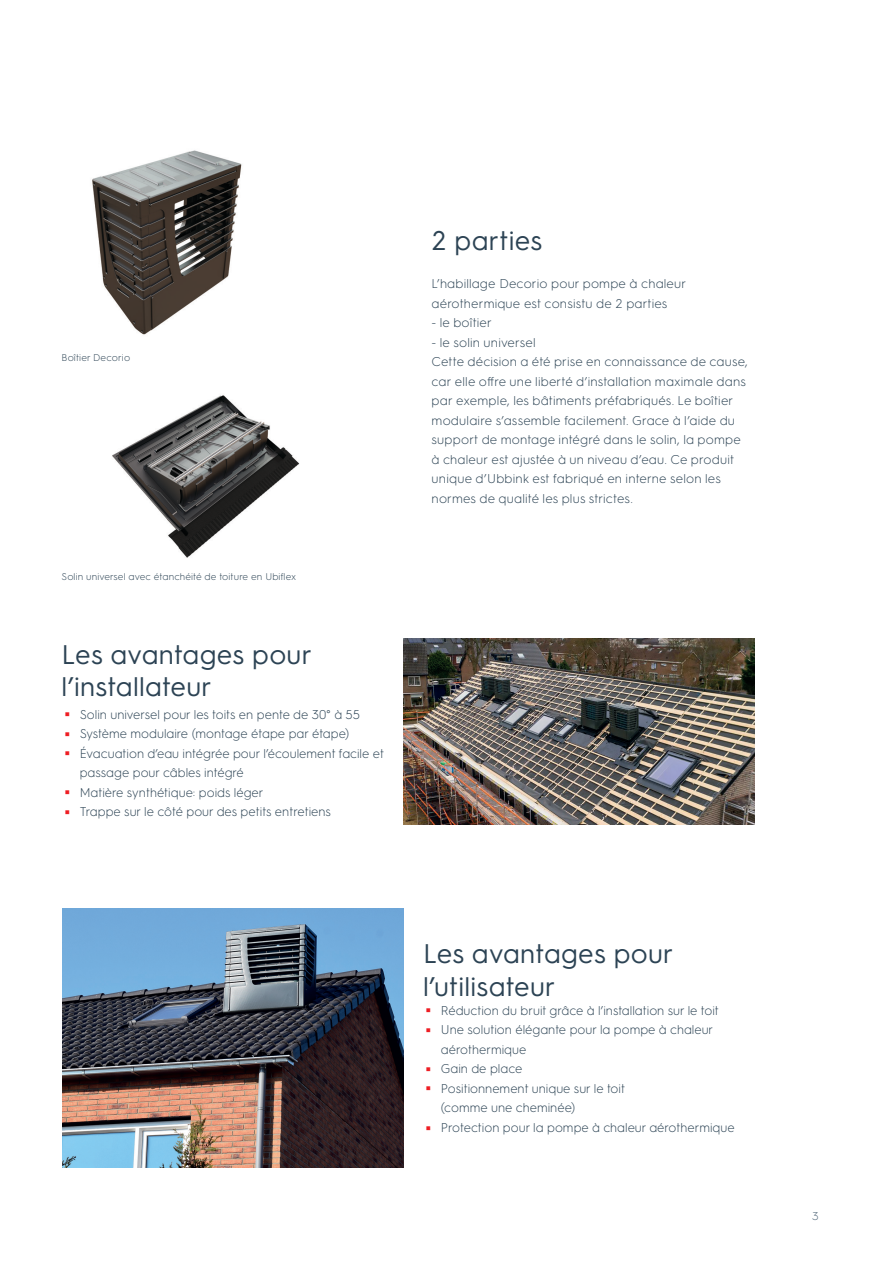
<style>
.page{position:relative;width:893px;height:1263px;background:#fff}
.page>*{position:absolute;margin:0;border:0;box-sizing:border-box;transform-origin:0 0}
.t1{font:27px/32.4px "HGS3";letter-spacing:.01em;color:#2c4354}
.t2{font:300 12.75px/19.5px "HGS3";color:#2c4354}
.t3{font:300 11.25px "HGS3";color:#4e6476}
.t4{font:300 9.75px "HGS3";letter-spacing:.01em;color:#2c4354}
.t5{font:600 5.1px "HGS3";color:#ee1d23;scale:6.37 1}
</style>
<div class="page">
<img style="left:112px;top:395px;width:188px;height:163px">
<img style="left:92px;top:150px;width:150px;height:185px">
<img style="left:404px;top:638px;width:351px;height:186px">
<img style="left:63px;top:908px;width:341px;height:259px">
<p class="t4" style="left:62px;top:351px;width:70px">Boîtier Decorio</p>
<p class="t4" style="left:62px;top:570px;width:236px">Solin universel avec étanchéité de toiture en Ubiflex</p>
<p class="t1" style="left:62px;top:636px;width:252px">Les avantages pour l’installateur</p>
<p class="t5" style="left:63px;top:711px;width:3px">|</p>
<p class="t2" style="left:80px;top:704px;width:282px">Solin universel pour les toits en pente de 30° à 55</p>
<p class="t5" style="left:63px;top:730px;width:3px">|</p>
<p class="t2" style="left:80px;top:723px;width:271px">Système modulaire (montage étape par étape)</p>
<p class="t5" style="left:63px;top:750px;width:3px">|</p>
<p class="t2" style="left:80px;top:743px;width:306px">Évacuation d’eau intégrée pour l’écoulement facile et passage pour câbles intégré</p>
<p class="t5" style="left:63px;top:789px;width:3px">|</p>
<p class="t2" style="left:80px;top:782px;width:185px">Matière synthétique: poids léger</p>
<p class="t5" style="left:63px;top:808px;width:3px">|</p>
<p class="t2" style="left:80px;top:801px;width:253px">Trappe sur le côté pour des petits entretiens</p>
<p class="t1" style="left:432px;top:222px;width:112px">2 parties</p>
<p class="t2" style="left:432px;top:273px;width:256px">L’habillage Decorio pour pompe à chaleur aérothermique est consistu de 2 parties</p>
<p class="t2" style="left:432px;top:312px;width:62px">- le boîtier</p>
<p class="t2" style="left:432px;top:332px;width:318px">- le solin universel<br>Cette décision a été prise en connaissance de cause, car elle offre une liberté d’installation maximale dans par exemple, les bâtiments préfabriqués. Le boîtier modulaire s’assemble facilement. Grace à l’aide du support de montage intégré dans le solin, la pompe à chaleur est ajustée à un niveau d’eau. Ce produit unique d’Ubbink est fabriqué en interne selon les normes de qualité les plus strictes.</p>
<p class="t1" style="left:423px;top:936px;width:252px">Les avantages pour l’utilisateur</p>
<p class="t5" style="left:424px;top:1007px;width:3px">|</p>
<p class="t2" style="left:441px;top:1000px;width:279px">Réduction du bruit grâce à l’installation sur le toit</p>
<p class="t5" style="left:424px;top:1026px;width:3px">|</p>
<p class="t2" style="left:441px;top:1019px;width:274px">Une solution élégante pour la pompe à chaleur aérothermique</p>
<p class="t5" style="left:424px;top:1065px;width:3px">|</p>
<p class="t2" style="left:441px;top:1058px;width:83px">Gain de place</p>
<p class="t5" style="left:424px;top:1085px;width:3px">|</p>
<p class="t2" style="left:441px;top:1078px;width:186px">Positionnement unique sur le toit (comme une cheminée)</p>
<p class="t5" style="left:424px;top:1124px;width:3px">|</p>
<p class="t2" style="left:441px;top:1117px;width:295px">Protection pour la pompe à chaleur aérothermique</p>
<p class="t3" style="left:812px;top:1209px;width:8px">3</p>
</div>
